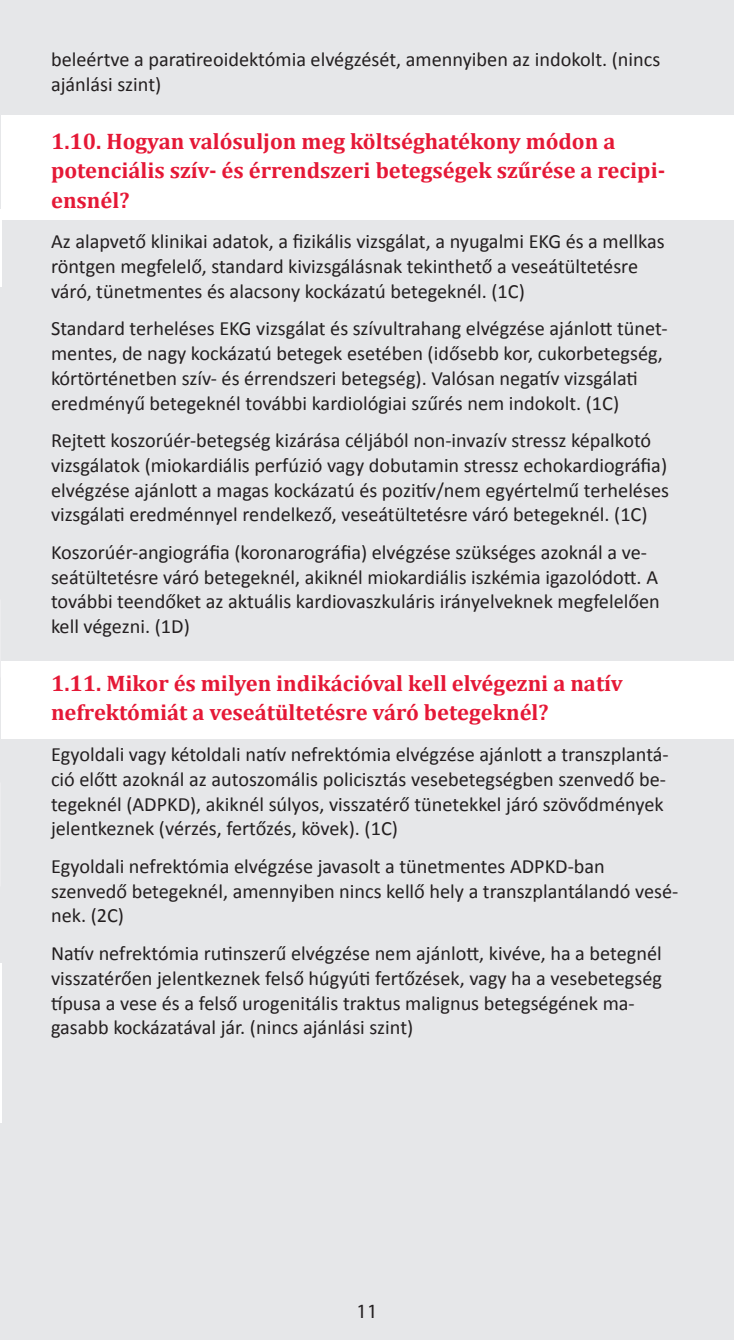
<style>
.page{position:relative;width:734px;height:1340px;background:#fff}
.page>*{position:absolute;margin:0;border:0;box-sizing:border-box;transform-origin:0 0}
.Heading_3{font:700 22.5px/29.2px "Cambria";color:#e51836}
.t1{font:20.25px/24.8px "Calibri";color:#231f20}
.t2{font:20.25px "Myriad Pro";color:#231f20}
</style>
<div class="page">
<div style="left:0;top:0;width:733px;height:1339px;background:#e6e7e9"></div>
<div style="left:1px;top:661px;width:732px;height:78px;background:#fff"></div>
<div style="left:1px;top:115px;width:732px;height:104px;background:#fff"></div>
<hr style="left:0;top:963px;width:1px;height:160px;background:#fff">
<hr style="left:0;top:209px;width:1px;height:78px;background:#fff">
<p class="t1" style="left:51px;top:47px;width:610px">beleértve a paratireoidektómia elvégzését, amennyiben az indokolt. (nincs ajánlási szint)</p>
<p class="Heading_3" style="left:51px;top:126px;width:615px">1.10. Hogyan valósuljon meg költséghatékony módon a potenciális szív- és érrendszeri betegségek szűrése a recipi&shy;ensnél?</p>
<p class="t1" style="left:51px;top:229px;width:615px">Az alapvető klinikai adatok, a fizikális vizsgálat, a nyugalmi EKG és a mellkas röntgen megfelelő, standard kivizsgálásnak tekinthető a veseátültetésre váró, tünetmentes és alacsony kockázatú betegeknél. (1C)</p>
<p class="t1" style="left:51px;top:316px;width:618px">Standard terheléses EKG vizsgálat és szívultrahang elvégzése ajánlott tünet&shy;mentes, de nagy kockázatú betegek esetében (idősebb kor, cukorbetegség, kórtörténetben szív- és érrendszeri betegség). Valósan negatív vizsgálati eredményű betegeknél további kardiológiai szűrés nem indokolt. (1C)</p>
<p class="t1" style="left:51px;top:428px;width:619px">Rejtett koszorúér-betegség kizárása céljából non-invazív stressz képalkotó vizsgálatok (miokardiális perfúzió vagy dobutamin stressz echokardiográfia) elvégzése ajánlott a magas kockázatú és pozitív/nem egyértelmű terheléses vizsgálati eredménnyel rendelkező, veseátültetésre váró betegeknél. (1C)</p>
<p class="t1" style="left:51px;top:540px;width:610px">Koszorúér-angiográfia (koronarográfia) elvégzése szükséges azoknál a ve&shy;seátültetésre váró betegeknél, akiknél miokardiális iszkémia igazolódott. A további teendőket az aktuális kardiovaszkuláris irányelveknek megfelelően kell végezni. (1D)</p>
<p class="Heading_3" style="left:51px;top:668px;width:573px">1.11. Mikor és milyen indikációval kell elvégezni a natív nefrektómiát a veseátültetésre váró betegeknél?</p>
<p class="t1" style="left:51px;top:742px;width:619px">Egyoldali vagy kétoldali natív nefrektómia elvégzése ajánlott a transzplantá&shy;ció előtt azoknál az autoszomális policisztás vesebetegségben szenvedő be&shy;tegeknél (ADPKD), akiknél súlyos, visszatérő tünetekkel járó szövődmények jelentkeznek (vérzés, fertőzés, kövek). (1C)</p>
<p class="t1" style="left:51px;top:853px;width:628px">Egyoldali nefrektómia elvégzése javasolt a tünetmentes ADPKD-ban szenvedő betegeknél, amennyiben nincs kellő hely a transzplantálandó vesé&shy;nek. (2C)</p>
<p class="t1" style="left:51px;top:941px;width:612px">Natív nefrektómia rutinszerű elvégzése nem ajánlott, kivéve, ha a betegnél visszatérően jelentkeznek felső húgyúti fertőzések, vagy ha a vesebetegség típusa a vese és a felső urogenitális traktus malignus betegségének ma&shy;gasabb kockázatával jár. (nincs ajánlási szint)</p>
<p class="t2" style="left:356px;top:1298px;width:22px">11</p>
</div>
